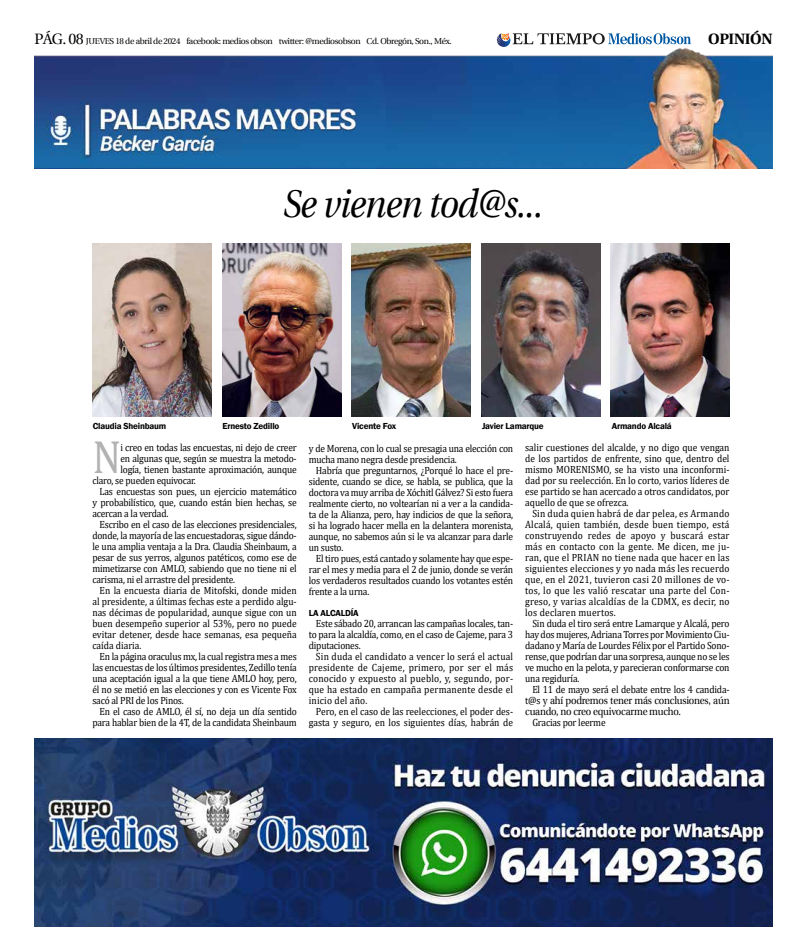
<style>
.page{position:relative;width:810px;height:944px;background:#fff}
.page>*{position:absolute;margin:0;border:0;box-sizing:border-box;transform-origin:0 0}
.t1{font:46.8px "Cambria";color:#b3b2b2;scale:.91 1}
.t2{font:italic 38.6px "Utopia";letter-spacing:-.025em;color:#000;scale:.91 1}
.t3{font:700 15px "Utopia";letter-spacing:-.02em;color:#000}
.t4{font:10.4px/11px "Cambria";letter-spacing:-.02em;color:#000;text-align:justify;scale:.91 1}
.t5{font:10.4px/11px "Cambria";color:#000;text-align:right;scale:.91 1}
.t6{font:10.4px/11px "Utopia";letter-spacing:-.02em;color:#000;scale:.91 1}
.t7{font:600 9px "Franklin Gothic";letter-spacing:-.02em;color:#000}
.t8{font:8.5px "Utopia";letter-spacing:-.04em;color:#000}
.s1{font-size:15px}
.s2{font-family:"Cambria"}
</style>
<div class="page">
<img style="left:93px;top:243px;width:119px;height:173px">
<img style="left:222px;top:243px;width:119px;height:173px">
<img style="left:352px;top:243px;width:119px;height:173px">
<img style="left:481px;top:243px;width:119px;height:173px">
<img style="left:610px;top:243px;width:120px;height:173px">
<img style="left:35px;top:39px;width:738px;height:129px">
<svg style="left:497px;top:33px;width:194px;height:14px"></svg>
<img style="left:35px;top:738px;width:738px;height:187px">
<p class="t8" style="left:35px;top:36px;width:419px"><span class="s1">PÁG. 08</span> JUEVES 18 de abril de 2024 facebook: medios obson twitter: @mediosobson Cd. Obregón, Son., Méx.</p>
<h3 class="t3" style="left:708px;top:30px;width:66px">OPINIÓN</h3>
<h2 class="t2" style="left:282px;top:183px;width:288px">Se vienen tod@s...</h2>
<p class="t7" style="left:93px;top:420px;width:75px">Claudia Sheinbaum</p>
<p class="t7" style="left:223px;top:420px;width:58px">Ernesto Zedillo</p>
<p class="t7" style="left:352px;top:420px;width:46px">Vicente Fox</p>
<p class="t7" style="left:482px;top:420px;width:63px">Javier Lamarque</p>
<p class="t7" style="left:612px;top:420px;width:62px">Armando Alcalá</p>
<h1 class="t1" style="left:92px;top:429px;width:33px">N</h1>
<p class="t4" style="left:120px;top:441px;width:195px">i creo en todas las encuestas, ni dejo de creer</p>
<p class="t4" style="left:120px;top:452px;width:195px">en algunas que, según se muestra la metodo-</p>
<p class="t4" style="left:120px;top:463px;width:195px">logía, tienen bastante aproximación, aunque</p>
<p class="t4" style="left:92px;top:474px;width:115px">claro, se pueden equivocar.</p>
<p class="t4" style="left:100px;top:485px;width:218px">Las encuestas son pues, un ejercicio matemático</p>
<p class="t4" style="left:92px;top:496px;width:226px">y probabilístico, que, cuando están bien hechas, se</p>
<p class="t4" style="left:92px;top:507px;width:85px">acercan a la verdad.</p>
<p class="t4" style="left:100px;top:518px;width:218px">Escribo en el caso de las elecciones presidenciales,</p>
<p class="t4" style="left:92px;top:529px;width:226px">donde, la mayoría de las encuestadoras, sigue dándo-</p>
<p class="t4" style="left:92px;top:540px;width:226px">le una amplia ventaja a la Dra. Claudia Sheinbaum, a</p>
<p class="t4" style="left:92px;top:551px;width:226px">pesar de sus yerros, algunos patéticos, como ese de</p>
<p class="t4" style="left:92px;top:562px;width:226px">mimetizarse con AMLO, sabiendo que no tiene ni el</p>
<p class="t4" style="left:92px;top:573px;width:159px">carisma, ni el arrastre del presidente.</p>
<p class="t5" style="left:100px;top:584px;width:218px">En la encuesta diaria de Mitofski, donde miden</p>
<p class="t5" style="left:92px;top:595px;width:226px">al presidente, a últimas fechas este a perdido algu-</p>
<p class="t5" style="left:92px;top:606px;width:226px">nas décimas de popularidad, aunque sigue con un</p>
<p class="t5" style="left:92px;top:617px;width:226px">buen desempeño superior al 53%, pero no puede</p>
<p class="t5" style="left:92px;top:628px;width:226px">evitar detener, desde hace semanas, esa pequeña</p>
<p class="t5" style="left:92px;top:639px;width:56px">caída diaria.</p>
<p class="t4" style="left:100px;top:650px;width:218px">En la página oraculus mx, la cual registra mes a mes</p>
<p class="t4" style="left:92px;top:661px;width:226px">las encuestas de los últimos presidentes, Zedillo tenía</p>
<p class="t4" style="left:92px;top:672px;width:226px">una aceptación igual a la que tiene AMLO hoy, pero,</p>
<p class="t4" style="left:92px;top:683px;width:226px">él no se metió en las elecciones y con es Vicente Fox</p>
<p class="t4" style="left:92px;top:694px;width:102px">sacó al PRI de los Pinos.</p>
<p class="t4" style="left:100px;top:705px;width:218px">En el caso de AMLO, él sí, no deja un día sentido</p>
<p class="t4" style="left:92px;top:716px;width:226px">para hablar bien de la 4T, de la candidata Sheinbaum</p>
<p class="t4" style="left:309px;top:442px;width:226px">y de Morena, con lo cual se presagia una elección con mucha mano negra desde presidencia.</p>
<p class="t4" style="left:309px;top:464px;width:226px;text-indent:7px">Habría que preguntarnos, ¿Porqué lo hace el pre&shy;sidente, cuando se dice, se habla, se publica, que la doctora va muy arriba de Xóchitl Gálvez? Si esto fuera realmente cierto, no voltearían ni a ver a la candida&shy;ta de la Alianza, pero, hay indicios de que la señora, si ha logrado hacer mella en la delantera morenista, aunque, no sabemos aún si le va alcanzar para darle un susto.</p>
<p class="t4" style="left:309px;top:552px;width:226px;text-indent:7px">El tiro pues, está cantado y solamente hay que espe&shy;rar el mes y media para el 2 de junio, donde se verán los verdaderos resultados cuando los votantes estén frente a la urna.</p>
<p class="t7" style="left:309px;top:607px;width:51px">LA ALCALDÍA</p>
<p class="t4" style="left:309px;top:617px;width:226px;text-indent:7px">Este sábado 20, arrancan las campañas locales, tan&shy;to para la alcaldía, como, en el caso de Cajeme, para 3 diputaciones.</p>
<p class="t4" style="left:309px;top:650px;width:226px;text-indent:7px">Sin duda el candidato a vencer lo será el actual presidente de Cajeme, primero, por ser el más conocido y expuesto al pueblo, y, segundo, por&shy;que ha estado en campaña permanente desde el inicio del año.</p>
<p class="t5" style="left:309px;top:705px;width:226px">Pero, en el caso de las reelecciones, el poder des&shy;gasta y seguro, en los siguientes días, habrán de</p>
<p class="t4" style="left:525px;top:441px;width:226px">salir cuestiones del alcalde, y no digo que vengan de los partidos de enfrente, sino que, dentro del mismo MORENISMO, se ha visto una inconformi&shy;dad por su reelección. En lo corto, varios líderes de ese partido se han acercado a otros candidatos, por aquello de que se ofrezca.</p>
<p class="t4" style="left:525px;top:507px;width:226px;text-indent:7px">Sin duda quien habrá de dar pelea, es Armando Alcalá, quien también, desde buen tiempo, está construyendo redes de apoyo y buscará estar más en contacto con la gente. Me dicen, me ju&shy;ran, que el PRIAN no tiene nada que hacer en las siguientes elecciones y yo nada más les recuerdo que, en el 2021, tuvieron casi 20 millones de vo&shy;tos, lo que les valió rescatar una parte del Con&shy;greso, y varias alcaldías de la CDMX, es decir, no los declaren muertos.</p>
<p class="t4" style="left:525px;top:617px;width:226px;text-indent:7px">Sin duda el tiro será entre Lamarque y Alcalá, pero hay dos mujeres, Adriana Torres por Movimiento Ciu&shy;dadano y María de Lourdes Félix por el Partido Sono&shy;rense, que podrían dar una sorpresa, aunque no se les ve mucho en la pelota, y parecieran conformarse con una regiduría.</p>
<p class="t4" style="left:532px;top:683px;width:218px">El 11 de mayo será el debate entre los 4 candida-</p>
<p class="t6" style="left:525px;top:694px;width:226px"><span class="s2">t@s</span> y ahí podremos tener más conclusiones, aún cuando, no creo equivocarme mucho.</p>
<p class="t4" style="left:532px;top:716px;width:82px">Gracias por leerme</p>
</div>
